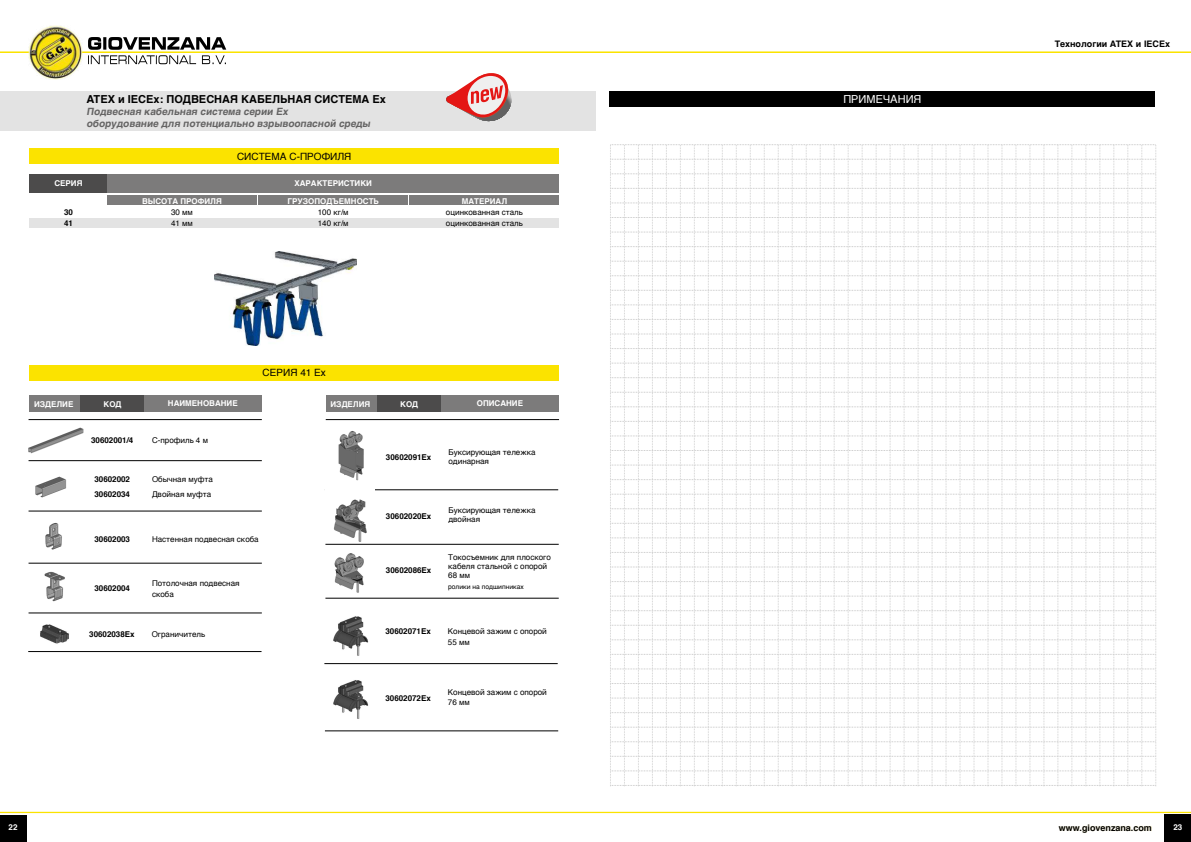
<style>
.page{position:relative;width:1191px;height:842px;background:#fff}
.page>*{position:absolute;margin:0;border:0;box-sizing:border-box;transform-origin:0 0}
.t1{font:700 11px "Helvetica";color:#000}
.t2{font:11px "Helvetica";color:#fff}
.t3{font:italic 700 10px/12px "Helvetica";color:#646363}
.t4{font:10px "Helvetica";color:#000}
.t5{font:700 9px "Helvetica";color:#000}
.t6{font:8px/10.5px "Helvetica";color:#000}
.t7{font:700 8px/10.5px "Helvetica";color:#000}
.t8{font:700 8px "Helvetica";color:#fff}
.t9{font:6.6px "Helvetica";color:#000}
</style>
<div class="page">
<div style="left:1058px;top:824px;width:94px;height:9px;background:#fff9c7;opacity:.75"></div>
<div style="left:0;top:815px;width:27px;height:27px;background:#000"></div>
<div style="left:1164px;top:814px;width:27px;height:28px;background:#000"></div>
<svg style="left:0;top:812px;width:1191px;height:1px"></svg>
<svg style="left:0;top:37px;width:1191px;height:27px"></svg>
<img style="left:28px;top:26px;width:54px;height:53px">
<hr style="left:28px;top:651px;width:233px;height:1px;background:#000">
<hr style="left:325px;top:490px;width:233px;height:1px;background:#000">
<img style="left:326px;top:490px;width:48px;height:54px">
<hr style="left:325px;top:544px;width:234px;height:1px;background:#000">
<hr style="left:325px;top:598px;width:234px;height:1px;background:#000">
<hr style="left:324px;top:663px;width:233px;height:1px;background:#000">
<hr style="left:325px;top:731px;width:233px;height:1px;background:#000">
<img style="left:40px;top:624px;width:29px;height:20px">
<img style="left:338px;top:431px;width:26px;height:50px">
<img style="left:334px;top:553px;width:30px;height:40px">
<img style="left:333px;top:616px;width:36px;height:40px">
<img style="left:333px;top:680px;width:36px;height:39px">
<div style="left:29px;top:395px;width:233px;height:17px;background:#7c7b7b"></div>
<div style="left:80px;top:395px;width:64px;height:17px;background:#4c4b4b"></div>
<hr style="left:29px;top:419px;width:233px;height:1px;background:#000">
<img style="left:28px;top:427px;width:56px;height:27px">
<hr style="left:29px;top:460px;width:233px;height:1px;background:#000">
<img style="left:45px;top:523px;width:17px;height:27px">
<img style="left:44px;top:571px;width:21px;height:31px">
<hr style="left:29px;top:563px;width:233px;height:1px;background:#000">
<hr style="left:29px;top:613px;width:233px;height:1px;background:#000">
<hr style="left:29px;top:511px;width:233px;height:1px;background:#000">
<img style="left:35px;top:476px;width:32px;height:22px">
<div style="left:326px;top:395px;width:233px;height:17px;background:#7c7b7b"></div>
<div style="left:377px;top:395px;width:64px;height:17px;background:#4c4b4b"></div>
<hr style="left:326px;top:419px;width:233px;height:1px;background:#000">
<div style="left:609px;top:92px;width:546px;height:15px;background:#000"></div>
<svg style="left:610px;top:144px;width:546px;height:643px"></svg>
<div style="left:0;top:91px;width:595px;height:39px;background:#e3e3e3"></div>
<div style="left:30px;top:365px;width:529px;height:15px;background:#fbe300"></div>
<div style="left:30px;top:219px;width:529px;height:9px;background:#e3e3e3"></div>
<div style="left:30px;top:174px;width:529px;height:19px;background:#7c7b7b"></div>
<div style="left:30px;top:174px;width:77px;height:19px;background:#4c4b4b"></div>
<div style="left:30px;top:148px;width:529px;height:16px;background:#fbe300"></div>
<div style="left:107px;top:196px;width:150px;height:9px;background:#7c7b7b"></div>
<div style="left:259px;top:196px;width:149px;height:9px;background:#7c7b7b"></div>
<div style="left:410px;top:196px;width:149px;height:9px;background:#7c7b7b"></div>
<img style="left:215px;top:251px;width:142px;height:95px">
<svg style="left:446px;top:73px;width:65px;height:48px"></svg>
<h1 class="t1" style="left:86px;top:90px;width:301px">ATEX и IECEx: ПОДВЕСНАЯ КАБЕЛЬНАЯ СИСТЕМА Ex</h1>
<h1 class="t2" style="left:843px;top:91px;width:80px">ПРИМЕЧАНИЯ</h1>
<p class="t3" style="left:86px;top:106px;width:288px">Подвесная кабельная система серии Ex<br>оборудование для потенциально взрывоопасной среды</p>
<p class="t8" style="left:54px;top:177px;width:30px">СЕРИЯ</p>
<p class="t7" style="left:64px;top:207px;width:10px">30<br>41</p>
<p class="t4" style="left:237px;top:148px;width:116px">СИСТЕМА С-ПРОФИЛЯ</p>
<p class="t8" style="left:294px;top:177px;width:79px">ХАРАКТЕРИСТИКИ</p>
<p class="t8" style="left:142px;top:194px;width:81px">ВЫСОТА ПРОФИЛЯ</p>
<p class="t8" style="left:287px;top:194px;width:93px">ГРУЗОПОДЪЕМНОСТЬ</p>
<p class="t8" style="left:462px;top:194px;width:47px">МАТЕРИАЛ</p>
<p class="t6" style="left:318px;top:207px;width:32px">100 кг/м<br>140 кг/м</p>
<p class="t6" style="left:446px;top:207px;width:78px">оцинкованная сталь оцинкованная сталь</p>
<p class="t6" style="left:171px;top:207px;width:23px">30 мм<br>41 мм</p>
<p class="t4" style="left:263px;top:365px;width:65px">СЕРИЯ 41 Ex</p>
<p class="t8" style="left:34px;top:397px;width:41px">ИЗДЕЛИЕ</p>
<p class="t8" style="left:104px;top:397px;width:19px">КОД</p>
<p class="t8" style="left:168px;top:397px;width:71px">НАИМЕНОВАНИЕ</p>
<p class="t7" style="left:91px;top:435px;width:44px">30602001/4</p>
<p class="t6" style="left:152px;top:435px;width:57px">С-профиль 4 м</p>
<p class="t7" style="left:94px;top:474px;width:37px">30602002</p>
<p class="t6" style="left:152px;top:474px;width:62px">Обычная муфта</p>
<p class="t7" style="left:94px;top:489px;width:37px">30602034</p>
<p class="t6" style="left:152px;top:489px;width:61px">Двойная муфта</p>
<p class="t7" style="left:94px;top:534px;width:37px">30602003</p>
<p class="t6" style="left:152px;top:534px;width:108px">Настенная подвесная скоба</p>
<p class="t7" style="left:94px;top:583px;width:37px">30602004</p>
<p class="t6" style="left:152px;top:578px;width:89px">Потолочная подвесная скоба</p>
<p class="t7" style="left:89px;top:629px;width:47px">30602038Ex</p>
<p class="t6" style="left:152px;top:629px;width:55px">Ограничитель</p>
<p class="t8" style="left:330px;top:397px;width:41px">ИЗДЕЛИЯ</p>
<p class="t8" style="left:400px;top:397px;width:19px">КОД</p>
<p class="t8" style="left:477px;top:397px;width:48px">ОПИСАНИЕ</p>
<p class="t7" style="left:386px;top:452px;width:47px">30602091Ex</p>
<p class="t6" style="left:448px;top:448px;width:89px;line-height:9.2px">Буксирующая тележка одинарная</p>
<p class="t7" style="left:386px;top:511px;width:47px">30602020Ex</p>
<p class="t6" style="left:448px;top:505px;width:89px;line-height:9.2px">Буксирующая тележка двойная</p>
<p class="t7" style="left:386px;top:565px;width:47px">30602086Ex</p>
<p class="t6" style="left:448px;top:552px;width:104px;line-height:9.2px">Токосъемник для плоского кабеля стальной с опорой<br>68 мм</p>
<p class="t9" style="left:448px;top:581px;width:77px">ролики на подшипниках</p>
<p class="t7" style="left:385px;top:626px;width:47px">30602071Ex</p>
<p class="t6" style="left:448px;top:626px;width:100px">Концевой зажим с опорой<br>55 мм</p>
<p class="t7" style="left:385px;top:692px;width:47px">30602072Ex</p>
<p class="t6" style="left:448px;top:687px;width:100px">Концевой зажим с опорой<br>76 мм</p>
<p class="t5" style="left:1054px;top:36px;width:117px">Технологии ATEX и IECEx</p>
<p class="t8" style="left:9px;top:821px;width:10px">22</p>
<p class="t5" style="left:1059px;top:821px;width:94px">www.giovenzana.com</p>
<p class="t8" style="left:1173px;top:821px;width:10px">23</p>
</div>
